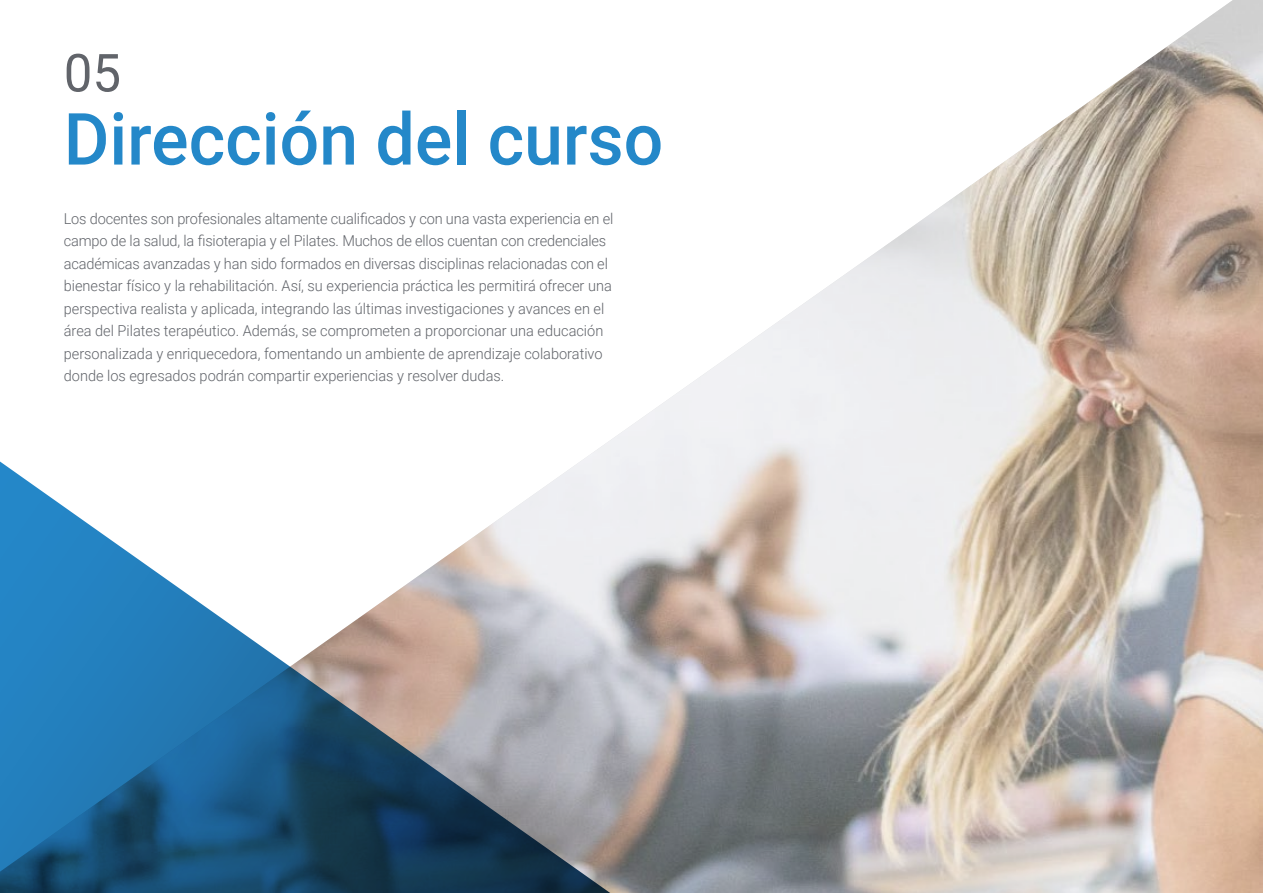
<style>
.page{position:relative;width:1263px;height:893px;background:#fff}
.page>*{position:absolute;margin:0;border:0;box-sizing:border-box;transform-origin:0 0}
.t1{font:500 72px "Roboto";color:#2488c9}
.t2{font:52.5px "Roboto";color:#61646a}
.t3{font:300 15px/22.5px "Roboto";color:#61646a}
</style>
<div class="page">
<img style="left:603px;top:0;width:660px;height:893px">
<svg style="left:0;top:446px;width:640px;height:447px"></svg>
<h2 class="t2" style="left:64px;top:36px;width:59px">05</h2>
<h1 class="t1" style="left:64px;top:89px;width:601px">Dirección del curso</h1>
<p class="t3" style="left:64px;top:207px;width:551px">Los docentes son profesionales altamente cualificados y con una vasta experiencia en el campo de la salud, la fisioterapia y el Pilates. Muchos de ellos cuentan con credenciales académicas avanzadas y han sido formados en diversas disciplinas relacionadas con el bienestar físico y la rehabilitación. Así, su experiencia práctica les permitirá ofrecer una perspectiva realista y aplicada, integrando las últimas investigaciones y avances en el área del Pilates terapéutico. Además, se comprometen a proporcionar una educación personalizada y enriquecedora, fomentando un ambiente de aprendizaje colaborativo donde los egresados podrán compartir experiencias y resolver dudas.</p>
</div>
